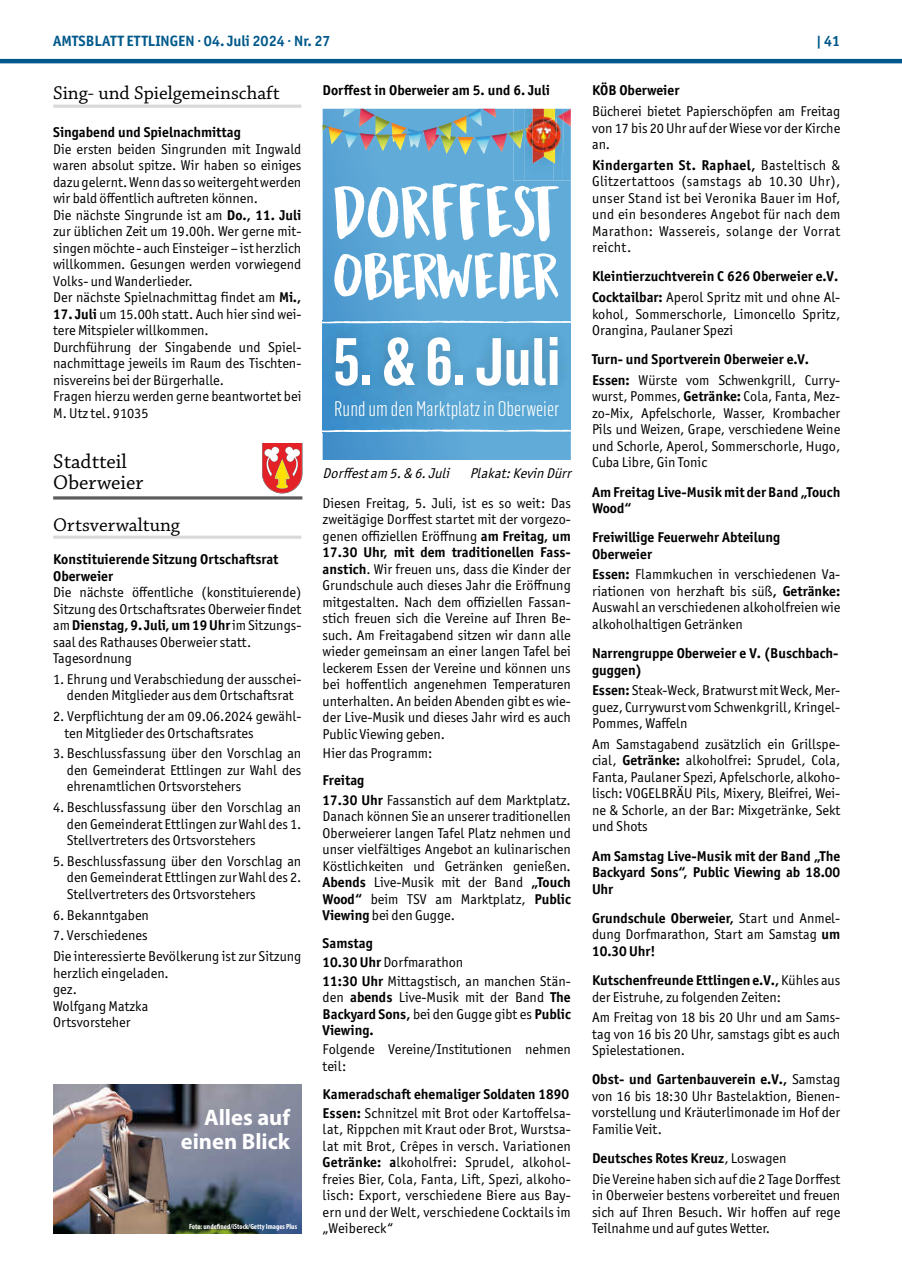
<style>
.page{position:relative;width:902px;height:1280px;background:#fff}
.page>*{position:absolute;margin:0;border:0;box-sizing:border-box;transform-origin:0 0}
.t1{font:72.9px "DK Mandarin Whispers";color:#fff}
.t2{font:600 65.7px "Flama Condensed";color:#fff}
.t3{font:64.65px "DK Mandarin Whispers";letter-spacing:-.01em;color:#fff}
.t4{font:700 22.5px/24px "Myriad Pro";color:#fff;text-align:right}
.t5{font:21px/21px "Chaparral Pro";color:#000}
.t6{font:300 20.7px "Flama Condensed";color:#fff}
.t7{font:19.5px "Chaparral Pro";color:#000}
.t8{font:700 15px "Officina Sans ITC Pro";color:#01598b}
.t9{font:14.25px/16.5px "Officina Sans ITC Pro";color:#000;text-align:justify}
.t10{font:700 14.25px/16.5px "Officina Sans ITC Pro";color:#000}
.t11{font:italic 14.25px "Officina Sans ITC Pro";color:#000}
.t12{font:700 condensed 7.5px "Myriad Pro";color:#fff}
.s1{font-weight:700}
.s2{font-weight:400}
</style>
<div class="page">
<hr style="left:0;top:59px;width:901px;height:4px;background:#01598b">
<hr style="left:53px;top:105px;width:248px;height:3px;background:#d9d9d9">
<hr style="left:53px;top:536px;width:248px;height:3px;background:#d9d9d9">
<hr style="left:53px;top:496px;width:249px;height:3px;background:#5c5c5b">
<svg style="left:262px;top:443px;width:41px;height:51px"></svg>
<svg style="left:322px;top:157px;width:248px;height:303px;background:#5da7d6"></svg>
<img style="left:513px;top:157px;width:57px;height:24px">
<img style="left:525px;top:157px;width:28px;height:24px">
<img style="left:553px;top:157px;width:10px;height:24px">
<img style="left:532px;top:157px;width:23px;height:6px">
<img style="left:322px;top:109px;width:248px;height:48px">
<img style="left:322px;top:324px;width:248px;height:109px">
<svg style="left:322px;top:321px;width:248px;height:3px"></svg>
<svg style="left:322px;top:429px;width:248px;height:3px"></svg>
<img style="left:53px;top:1084px;width:248px;height:149px">
<p class="t8" style="left:53px;top:31px;width:279px">AMTSBLATT ETTLINGEN · 04. Juli 2024 · Nr. 27</p>
<p class="t8" style="left:816px;top:31px;width:26px">| 41</p>
<h3 class="t7" style="left:53px;top:82px;width:228px">Sing- und Spielgemeinschaft</h3>
<p class="t10" style="left:53px;top:124px;width:189px">Singabend und Spielnachmittag</p>
<p class="t9" style="left:53px;top:141px;width:250px;text-align:left">Die ersten beiden Singrunden mit Ingwald waren absolut spitze. Wir haben so einiges dazu gelernt. Wenn das so weitergeht werden wir bald öffentlich auftreten können.<br>Die nächste Singrunde ist am <span class="s1">Do., 11. Juli </span>zur üblichen Zeit um 19.00h. Wer gerne mit&shy;singen möchte - auch Einsteiger – ist herzlich willkommen. Gesungen werden vorwiegend Volks- und Wanderlieder.<br>Der nächste Spielnachmittag findet am <span class="s1">Mi.,</span></p>
<p class="t9" style="left:53px;top:306px;width:250px;text-align:left"><span class="s1">17. Juli</span> um 15.00h statt. Auch hier sind wei&shy;tere Mitspieler willkommen.<br>Durchführung der Singabende und Spiel&shy;nachmittage jeweils im Raum des Tischten&shy;nisvereins bei der Bürgerhalle.<br>Fragen hierzu werden gerne beantwortet bei M. Utz tel. 91035</p>
<h3 class="t5" style="left:53px;top:451px;width:92px">Stadtteil<br>Oberweier</h3>
<h3 class="t7" style="left:53px;top:513px;width:128px">Ortsverwaltung</h3>
<p class="t10" style="left:53px;top:551px;width:227px">Konstituierende Sitzung Ortschaftsrat<br>Oberweier</p>
<p class="t9" style="left:53px;top:584px;width:250px;text-align:left">Die nächste öffentliche (konstituierende)<br>Sitzung des Ortschaftsrates Oberweier findet am <span class="s1">Dienstag, 9. Juli, um 19 Uhr</span> im Sitzungs&shy;saal des Rathauses Oberweier statt.<br>Tagesordnung</p>
<p class="t9" style="left:53px;top:671px;width:250px;text-align:center">1. Ehrung und Verabschiedung der ausschei&shy;denden Mitglieder aus dem Ortschaftsrat</p>
<p class="t9" style="left:64px;top:708px;width:238px;text-indent:-11px">2. Verpflichtung der am 09.06.2024 gewähl&shy;ten Mitglieder des Ortschaftsrates</p>
<p class="t9" style="left:67px;top:745px;width:236px;text-indent:-14px">3. Beschlussfassung über den Vorschlag an den Gemeinderat Ettlingen zur Wahl des ehrenamtlichen Ortsvorstehers</p>
<p class="t9" style="left:67px;top:799px;width:236px;text-indent:-14px">4. Beschlussfassung über den Vorschlag an den Gemeinderat Ettlingen zur Wahl des 1.<br>Stellvertreters des Ortsvorstehers</p>
<p class="t9" style="left:67px;top:853px;width:236px;text-indent:-14px">5. Beschlussfassung über den Vorschlag an den Gemeinderat Ettlingen zur Wahl des 2.<br>Stellvertreters des Ortsvorstehers</p>
<p class="t9" style="left:53px;top:906px;width:97px">6. Bekanntgaben</p>
<p class="t9" style="left:53px;top:925px;width:250px;line-height:20.7px">7. Verschiedenes<br>Die interessierte Bevölkerung ist zur Sitzung</p>
<p class="t9" style="left:53px;top:964px;width:117px;text-align:left">herzlich eingeladen. gez.<br>Wolfgang Matzka<br>Ortsvorsteher</p>
<p class="t10" style="left:592px;top:82px;width:89px">KÖB Oberweier</p>
<p class="t9" style="left:592px;top:103px;width:250px">Bücherei bietet Papierschöpfen am Freitag von 17 bis 20 Uhr auf der Wiese vor der Kirche an.</p>
<p class="t9" style="left:592px;top:157px;width:250px"><span class="s1">Kindergarten St. Raphael,</span> Basteltisch &amp; Glitzertattoos (samstags ab 10.30 Uhr), unser Stand ist bei Veronika Bauer im Hof, und ein besonderes Angebot für nach dem Marathon: Wassereis, solange der Vorrat reicht.</p>
<p class="t10" style="left:592px;top:266px;width:250px;line-height:20.7px">Kleintierzuchtverein C 626 Oberweier e.V.<br>Cocktailbar: <span class="s2">Aperol Spritz mit und ohne Al-</span></p>
<p class="t9" style="left:592px;top:305px;width:250px">kohol, Sommerschorle, Limoncello Spritz,<br>Orangina, Paulaner Spezi</p>
<p class="t10" style="left:592px;top:349px;width:250px;line-height:20.7px">Turn- und Sportverein Oberweier e.V.<br>Essen: <span class="s2">Würste vom Schwenkgrill, Curry-</span></p>
<p class="t9" style="left:592px;top:388px;width:250px">wurst, Pommes, <span class="s1">Getränke:</span> Cola, Fanta, Mez&shy;zo-Mix, Apfelschorle, Wasser, Krombacher Pils und Weizen, Grape, verschiedene Weine und Schorle, Aperol, Sommerschorle, Hugo, Cuba Libre, Gin Tonic</p>
<p class="t10" style="left:592px;top:483px;width:250px">Am Freitag Live-Musik mit der Band „Touch<br>Wood“</p>
<p class="t10" style="left:592px;top:529px;width:190px">Freiwillige Feuerwehr Abteilung<br>Oberweier</p>
<p class="t9" style="left:592px;top:566px;width:250px"><span class="s1">Essen:</span> Flammkuchen in verschiedenen Va&shy;riationen von herzhaft bis süß<span class="s1">, Getränke:<br></span>Auswahl an verschiedenen alkoholfreien wie alkoholhaltigen Getränken</p>
<p class="t10" style="left:592px;top:645px;width:248px">Narrengruppe Oberweier e V. (Buschbach&shy;guggen)</p>
<p class="t9" style="left:592px;top:682px;width:250px"><span class="s1">Essen:</span> Steak-Weck, Bratwurst mit Weck, Mer&shy;guez, Currywurst vom Schwenkgrill, Kringel-Pommes, Waffeln</p>
<p class="t9" style="left:592px;top:736px;width:250px">Am Samstagabend zusätzlich ein Grillspe&shy;cial, <span class="s1">Getränke:</span> alkoholfrei: Sprudel, Cola, Fanta, Paulaner Spezi, Apfelschorle, alkoho&shy;lisch: VOGELBRÄU Pils, Mixery, Bleifrei, Wei&shy;ne &amp; Schorle, an der Bar: Mixgetränke, Sekt und Shots</p>
<p class="t10" style="left:592px;top:847px;width:250px;text-align:justify">Am Samstag Live-Musik mit der Band „The Backyard Sons“, Public Viewing ab 18.00<br>Uhr</p>
<p class="t9" style="left:592px;top:910px;width:250px"><span class="s1">Grundschule Oberweier,</span> Start und Anmel&shy;dung Dorfmarathon, Start am Samstag <span class="s1">um 10.30 Uhr!</span></p>
<p class="t9" style="left:592px;top:972px;width:250px"><span class="s1">Kutschenfreunde Ettlingen e.V.,</span> Kühles aus der Eistruhe, zu folgenden Zeiten:</p>
<p class="t9" style="left:592px;top:1009px;width:250px">Am Freitag von 18 bis 20 Uhr und am Sams&shy;tag von 16 bis 20 Uhr, samstags gibt es auch Spielestationen.</p>
<p class="t9" style="left:592px;top:1071px;width:250px"><span class="s1">Obst- und Gartenbauverein e.V.,</span> Samstag von 16 bis 18:30 Uhr Bastelaktion, Bienen&shy;vorstellung und Kräuterlimonade im Hof der Familie Veit.</p>
<p class="t9" style="left:592px;top:1148px;width:250px;line-height:20.7px"><span class="s1">Deutsches Rotes Kreuz</span>, Loswagen<br>Die Vereine haben sich auf die 2 Tage Dorffest</p>
<p class="t9" style="left:592px;top:1187px;width:250px">in Oberweier bestens vorbereitet und freuen sich auf Ihren Besuch. Wir hoffen auf rege Teilnahme und auf gutes Wetter.</p>
<p class="t10" style="left:322px;top:82px;width:229px">Dorffest in Oberweier am 5. und 6. Juli</p>
<h1 class="t1" style="left:333px;top:169px;width:229px">DORFFEST</h1>
<h3 class="t3" style="left:333px;top:238px;width:228px">OBERWEIER</h3>
<h2 class="t2" style="left:333px;top:320px;width:229px">5. &amp; 6. Juli</h2>
<h3 class="t6" style="left:334px;top:395px;width:226px">Rund um den Marktplatz in Oberweier</h3>
<p class="t11" style="left:322px;top:465px;width:253px">Dorffestam 5.&amp; 6.Juli Plakat:Kevin Dürr</p>
<p class="t9" style="left:322px;top:494px;width:250px">Diesen Freitag, 5. Juli, ist es so weit: Das zweitägige Dorffest startet mit der vorgezo&shy;genen offiziellen Eröffnung <span class="s1">am Freitag, um 17.30 Uhr, mit dem traditionellen Fass&shy;anstich</span>. Wir freuen uns, dass die Kinder der Grundschule auch dieses Jahr die Eröffnung mitgestalten. Nach dem offiziellen Fassan&shy;stich freuen sich die Vereine auf Ihren Be&shy;such. Am Freitagabend sitzen wir dann alle wieder gemeinsam an einer langen Tafel bei leckerem Essen der Vereine und können uns bei hoffentlich angenehmen Temperaturen unterhalten. An beiden Abenden gibt es wie&shy;der Live-Musik und dieses Jahr wird es auch Public Viewing geben.</p>
<p class="t9" style="left:322px;top:745px;width:111px">Hier das Programm:</p>
<p class="t9" style="left:322px;top:771px;width:250px;line-height:19px"><span class="s1">Freitag<br>17.30 Uhr</span> Fassanstich auf dem Marktplatz.</p>
<p class="t9" style="left:322px;top:808px;width:250px">Danach können Sie an unserer traditionellen Oberweierer langen Tafel Platz nehmen und unser vielfältiges Angebot an kulinarischen Köstlichkeiten und Getränken genießen.<br><span class="s1">Abends</span> Live-Musik mit der Band <span class="s1">„Touch Wood“</span> beim TSV am Marktplatz, <span class="s1">Public Viewing</span> bei den Gugge.</p>
<p class="t9" style="left:322px;top:933px;width:250px;line-height:19px;text-align:left"><span class="s1">Samstag<br>10.30 Uhr</span> Dorfmarathon<br><span class="s1">11:30 Uhr</span> Mittagstisch, an manchen Stän-</p>
<p class="t9" style="left:322px;top:989px;width:250px">den <span class="s1">abends</span> Live-Musik mit der Band <span class="s1">The Backyard Sons,</span> bei den Gugge gibt es <span class="s1">Public Viewing.</span></p>
<p class="t9" style="left:322px;top:1041px;width:250px">Folgende Vereine/Institutionen nehmen teil:</p>
<p class="t10" style="left:322px;top:1084px;width:250px;line-height:19px">Kameradschaft ehemaliger Soldaten 1890<br>Essen: <span class="s2">Schnitzel mit Brot oder Kartoffelsa-</span></p>
<p class="t9" style="left:322px;top:1121px;width:250px">lat, Rippchen mit Kraut oder Brot, Wurstsa&shy;lat mit Brot, Crêpes in versch. Variationen <span class="s1">Getränke: a</span>lkoholfrei: Sprudel, alkohol&shy;freies Bier, Cola, Fanta, Lift, Spezi, alkoho&shy;lisch: Export, verschiedene Biere aus Bay&shy;ern und der Welt, verschiedene Cocktails im „Weibereck“</p>
<h3 class="t4" style="left:181px;top:1104px;width:111px">Alles auf einen Blick</h3>
<p class="t12" style="left:189px;top:1222px;width:109px">Foto: undefined/iStock/Getty Images Plus</p>
</div>
